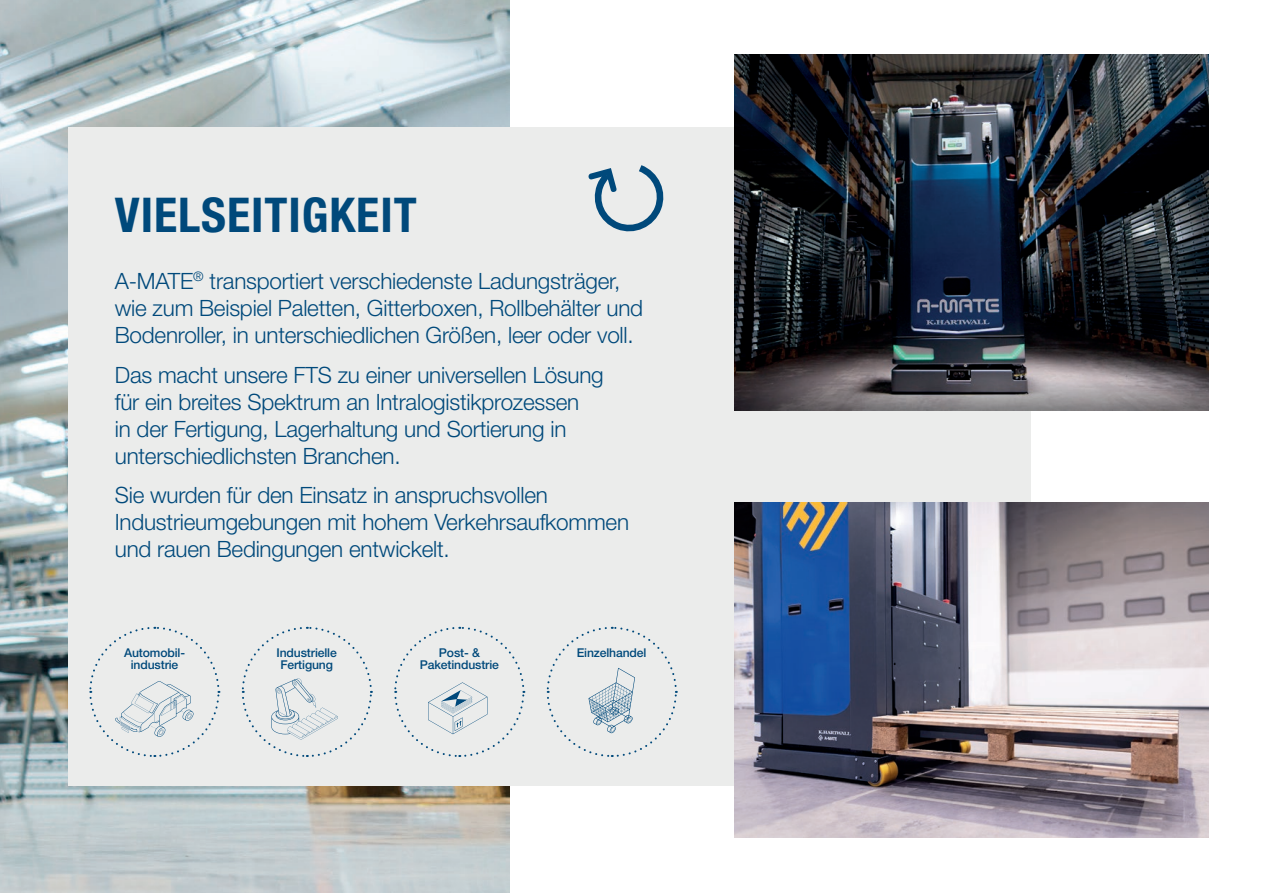
<style>
.page{position:relative;width:1263px;height:893px;background:#fff}
.page>*{position:absolute;margin:0;border:0;box-sizing:border-box;transform-origin:0 0}
.t1{font:700 condensed 48px "Helvetica Neue LT Std";letter-spacing:.02em;color:#00497b}
.t2{font:300 22.5px/27px "Helvetica Neue LT Std";letter-spacing:-.01em;color:#00497b}
.t3{font:500 12.15px/12px "Helvetica Neue LT Std";letter-spacing:-.01em;color:#00497b;text-align:center}
</style>
<div class="page">
<img style="left:0;top:0;width:509px;height:893px">
<div style="left:68px;top:128px;width:962px;height:658px;background:#ebeceb"></div>
<svg style="left:89px;top:626px;width:131px;height:131px"></svg>
<svg style="left:394px;top:626px;width:131px;height:131px"></svg>
<svg style="left:546px;top:626px;width:132px;height:131px"></svg>
<svg style="left:241px;top:626px;width:132px;height:131px"></svg>
<img style="left:735px;top:502px;width:474px;height:336px">
<img style="left:735px;top:54px;width:474px;height:356px">
<svg style="left:588px;top:165px;width:76px;height:67px"></svg>
<p class="t1" style="left:115px;top:186px;width:303px">VIELSEITIGKEIT</p>
<p class="t2" style="left:115px;top:267px;width:530px">A-MATE<sup>®</sup> transportiert verschiedenste Ladungsträger, wie zum Beispiel Paletten, Gitterboxen, Rollbehälter und<br>Bodenroller, in unterschiedlichen Größen, leer oder voll.</p>
<p class="t2" style="left:115px;top:361px;width:490px">Das macht unsere FTS zu einer universellen Lösung für ein breites Spektrum an Intralogistikprozessen<br>in der Fertigung, Lagerhaltung und Sortierung in unterschiedlichsten Branchen.</p>
<p class="t2" style="left:115px;top:481px;width:516px">Sie wurden für den Einsatz in anspruchsvollen<br>Industrieumgebungen mit hohem Verkehrsaufkommen und rauen Bedingungen entwickelt.</p>
<p class="t3" style="left:124px;top:646px;width:63px">Automobil&shy;industrie</p>
<p class="t3" style="left:420px;top:646px;width:81px">Post- &amp;<br>Paketindustrie</p>
<p class="t3" style="left:277px;top:646px;width:62px">Industrielle</p>
<p class="t3" style="left:577px;top:646px;width:71px">Einzelhandel</p>
<p class="t3" style="left:280px;top:658px;width:54px">Fertigung</p>
</div>
